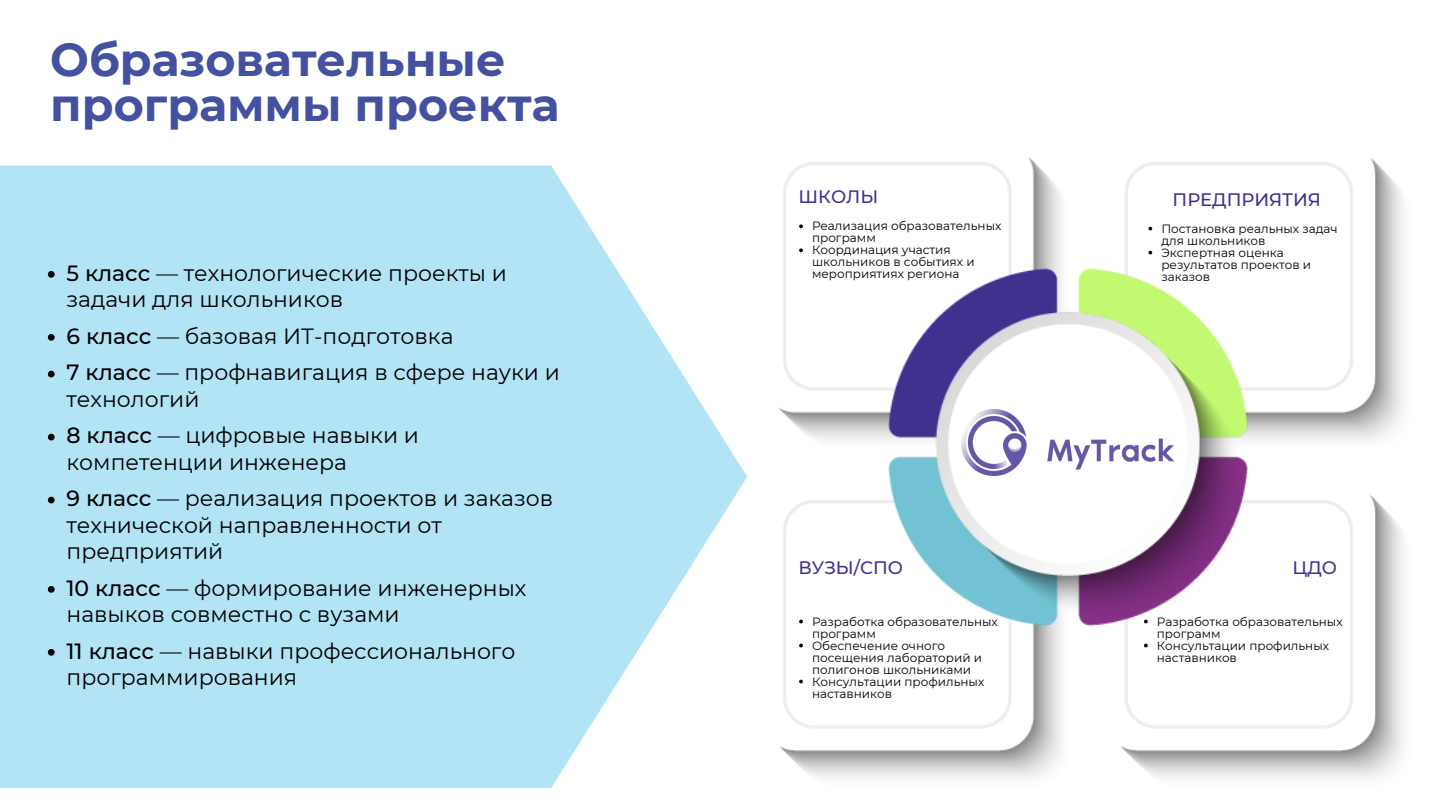
<style>
.page{position:relative;width:1440px;height:810px;background:#fff}
.page>*{position:absolute;margin:0;border:0;box-sizing:border-box;transform-origin:0 0}
.t1{font:700 46px/45px "Montserrat";color:#4451a0}
.t2{font:22px/26.2px "Montserrat";color:#000}
.t3{font:500 18px "Montserrat";color:#41318f}
.t4{font:12px/12px "Montserrat";color:#000}
.s1{font-weight:500}
</style>
<div class="page">
<svg style="left:0;top:166px;width:747px;height:622px;background:#bce7f6"></svg>
<img style="left:778px;top:157px;width:625px;height:622px">
<img style="left:961px;top:410px;width:213px;height:66px">
<svg style="left:48px;top:271px;width:7px;height:7px"></svg>
<svg style="left:48px;top:334px;width:7px;height:7px"></svg>
<svg style="left:48px;top:371px;width:7px;height:6px"></svg>
<svg style="left:48px;top:434px;width:7px;height:6px"></svg>
<svg style="left:48px;top:497px;width:7px;height:6px"></svg>
<svg style="left:48px;top:586px;width:7px;height:7px"></svg>
<svg style="left:48px;top:649px;width:7px;height:7px"></svg>
<svg style="left:799px;top:224px;width:4px;height:4px"></svg>
<svg style="left:799px;top:248px;width:4px;height:4px"></svg>
<svg style="left:1148px;top:227px;width:4px;height:3px"></svg>
<svg style="left:1148px;top:251px;width:4px;height:3px"></svg>
<svg style="left:799px;top:620px;width:4px;height:3px"></svg>
<svg style="left:799px;top:644px;width:4px;height:3px"></svg>
<svg style="left:799px;top:680px;width:4px;height:3px"></svg>
<svg style="left:1144px;top:620px;width:4px;height:3px"></svg>
<svg style="left:1144px;top:644px;width:4px;height:3px"></svg>
<h1 class="t1" style="left:50px;top:37px;width:511px">Образовательные программы проекта</h1>
<h2 class="t2" style="left:67px;top:260px;width:442px"><span class="s1">5 класс</span> — технологические проекты и задачи для школьников</h2>
<h2 class="t2" style="left:67px;top:317px;width:495px;line-height:36.8px"><span class="s1">6 класс</span> — базовая ИТ-подготовка<br><span class="s1">7 класс</span> — профнавигация в сфере науки и</h2>
<h2 class="t2" style="left:67px;top:380px;width:354px;line-height:36.8px">технологий<br><span class="s1">8 класс</span> — цифровые навыки и</h2>
<h2 class="t2" style="left:67px;top:443px;width:488px;line-height:36.8px">компетенции инженера<br><span class="s1">9 класс</span> — реализация проектов и заказов</h2>
<h2 class="t2" style="left:67px;top:512px;width:377px">технической направленности от предприятий</h2>
<h2 class="t2" style="left:67px;top:575px;width:462px"><span class="s1">10 класс</span> — формирование инженерных навыков совместно с вузами</h2>
<h2 class="t2" style="left:67px;top:638px;width:450px"><span class="s1">11 класс</span> — навыки профессионального программирования</h2>
<h3 class="t3" style="left:798px;top:186px;width:81px">ШКОЛЫ</h3>
<h3 class="t3" style="left:1173px;top:188px;width:150px">ПРЕДПРИЯТИЯ</h3>
<p class="t4" style="left:812px;top:220px;width:191px">Реализация образовательных программ<br>Координация участия школьников в событиях и мероприятиях региона</p>
<p class="t4" style="left:1161px;top:222px;width:178px">Постановка реальных задач для школьников<br>Экспертная оценка результатов проектов и заказов</p>
<h3 class="t3" style="left:798px;top:557px;width:106px">ВУЗЫ/СПО</h3>
<h3 class="t3" style="left:1292px;top:557px;width:46px">ЦДО</h3>
<p class="t4" style="left:812px;top:615px;width:187px">Разработка образовательных программ<br>Обеспечение очного посещения лабораторий и полигонов школьниками<br>Консультации профильных наставников</p>
<p class="t4" style="left:1157px;top:615px;width:187px">Разработка образовательных программ<br>Консультации профильных наставников</p>
</div>
